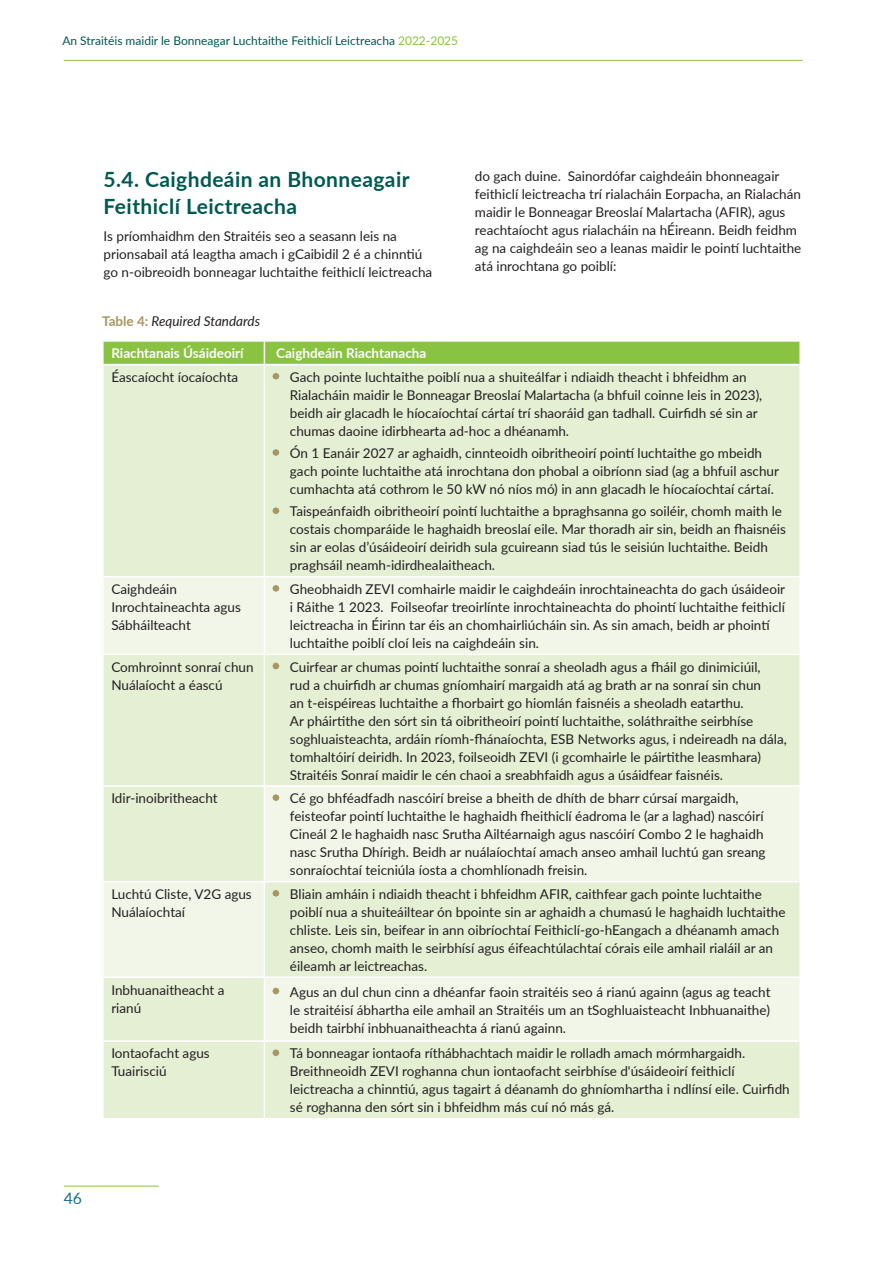
<style>
.page{position:relative;width:893px;height:1263px;background:#fff}
.page>*{position:absolute;margin:0;border:0;box-sizing:border-box;transform-origin:0 0}
.t1{font:700 21px/27px "Lato";letter-spacing:.02em;color:#005951}
.t2{font:15.75px "Lato";color:#186d91}
.t3{font:13.5px/18px "Lato";color:#231f20}
.t4{font:700 13.5px "Lato";color:#fff}
.t5{font:italic 13.5px "Lato";color:#231f20}
.t6{font:12px "Lato";color:#005951}
.s1{color:#8ac341}
.s2{font-weight:700;font-style:normal;color:#a89561}
</style>
<div class="page">
<hr style="left:64px;top:60px;width:739px;height:1px;background:#8ac341">
<hr style="left:64px;top:1186px;width:95px;height:1px;background:#8ac341">
<div style="left:104px;top:365px;width:695px;height:753px;background:#e4efd4"></div>
<svg style="left:104px;top:577px;width:695px;height:463px;background:#eaf2dd"></svg>
<svg style="left:103px;top:341px;width:697px;height:23px;background:#8ec548"></svg>
<hr style="left:799px;top:342px;width:2px;height:22px;background:#fff">
<hr style="left:264px;top:365px;width:1px;height:211px;background:#fff">
<hr style="left:102px;top:576px;width:162px;height:1px;background:#fff">
<hr style="left:264px;top:576px;width:537px;height:1px;background:#fff">
<hr style="left:264px;top:577px;width:1px;height:77px;background:#fff">
<hr style="left:102px;top:654px;width:162px;height:1px;background:#fff">
<hr style="left:264px;top:654px;width:537px;height:1px;background:#fff">
<hr style="left:264px;top:655px;width:1px;height:130px;background:#fff">
<hr style="left:102px;top:785px;width:162px;height:2px;background:#fff">
<hr style="left:264px;top:785px;width:537px;height:2px;background:#fff">
<hr style="left:264px;top:787px;width:1px;height:94px;background:#fff">
<hr style="left:102px;top:881px;width:162px;height:1px;background:#fff">
<hr style="left:264px;top:881px;width:537px;height:1px;background:#fff">
<hr style="left:264px;top:882px;width:1px;height:94px;background:#fff">
<hr style="left:102px;top:976px;width:162px;height:2px;background:#fff">
<hr style="left:264px;top:976px;width:537px;height:2px;background:#fff">
<hr style="left:264px;top:978px;width:1px;height:62px;background:#fff">
<hr style="left:102px;top:1040px;width:162px;height:2px;background:#fff">
<hr style="left:264px;top:1040px;width:537px;height:2px;background:#fff">
<hr style="left:264px;top:1042px;width:1px;height:76px;background:#fff">
<svg style="left:273px;top:373px;width:8px;height:7px"></svg>
<svg style="left:273px;top:450px;width:8px;height:6px"></svg>
<svg style="left:273px;top:508px;width:8px;height:6px"></svg>
<svg style="left:273px;top:586px;width:8px;height:6px"></svg>
<svg style="left:273px;top:663px;width:8px;height:7px"></svg>
<svg style="left:273px;top:795px;width:8px;height:6px"></svg>
<svg style="left:273px;top:890px;width:8px;height:7px"></svg>
<svg style="left:273px;top:988px;width:8px;height:6px"></svg>
<svg style="left:273px;top:1050px;width:8px;height:6px"></svg>
<p class="t6" style="left:62px;top:32px;width:397px">An Straitéis maidir le Bonneagar Luchtaithe Feithiclí Leictreacha <span class="s1">2022-2025</span></p>
<h1 class="t1" style="left:104px;top:165px;width:308px">5.4. Caighdeáin an Bhonneagair<br>Feithiclí Leictreacha</h1>
<p class="t3" style="left:104px;top:226px;width:330px">Is príomhaidhm den Straitéis seo a seasann leis na prionsabail atá leagtha amach i gCaibidil 2 é a chinntiú go n-oibreoidh bonneagar luchtaithe feithiclí leictreacha</p>
<p class="t5" style="left:102px;top:311px;width:159px"><span class="s2">Table 4:</span> Required Standards</p>
<p class="t3" style="left:475px;top:166px;width:328px">do gach duine. Sainordófar caighdeáin bhonneagair feithiclí leictreacha trí rialacháin Eorpacha, an Rialachán maidir le Bonneagar Breoslaí Malartacha (AFIR), agus reachtaíocht agus rialacháin na hÉireann. Beidh feidhm ag na caighdeáin seo a leanas maidir le pointí luchtaithe atá inrochtana go poiblí:</p>
<p class="t4" style="left:111px;top:343px;width:134px">Riachtanais Úsáideoirí</p>
<p class="t4" style="left:276px;top:343px;width:152px">Caighdeáin Riachtanacha</p>
<p class="t3" style="left:111px;top:367px;width:128px">Éascaíocht íocaíochta</p>
<p class="t3" style="left:290px;top:367px;width:474px">Gach pointe luchtaithe poiblí nua a shuiteálfar i ndiaidh theacht i bhfeidhm an Rialacháin maidir le Bonneagar Breoslaí Malartacha (a bhfuil coinne leis in 2023), beidh air glacadh le híocaíochtaí cártaí trí shaoráid gan tadhall. Cuirfidh sé sin ar chumas daoine idirbhearta ad-hoc a dhéanamh.</p>
<p class="t3" style="left:290px;top:444px;width:491px">Ón 1 Eanáir 2027 ar aghaidh, cinnteoidh oibritheoirí pointí luchtaithe go mbeidh gach pointe luchtaithe atá inrochtana don phobal a oibríonn siad (ag a bhfuil aschur cumhachta atá cothrom le 50 kW nó níos mó) in ann glacadh le híocaíochtaí cártaí.</p>
<p class="t3" style="left:290px;top:502px;width:498px">Taispeánfaidh oibritheoirí pointí luchtaithe a bpraghsanna go soiléir, chomh maith le costais chomparáide le haghaidh breoslaí eile. Mar thoradh air sin, beidh an fhaisnéis sin ar eolas d’úsáideoirí deiridh sula gcuireann siad tús le seisiún luchtaithe. Beidh praghsáil neamh-idirdhealaitheach.</p>
<p class="t3" style="left:111px;top:579px;width:131px">Caighdeáin<br>Inrochtaineachta agus<br>Sábháilteacht</p>
<p class="t3" style="left:290px;top:579px;width:497px">Gheobhaidh ZEVI comhairle maidir le caighdeáin inrochtaineachta do gach úsáideoir i Ráithe 1 2023. Foilseofar treoirlínte inrochtaineachta do phointí luchtaithe feithiclí leictreacha in Éirinn tar éis an chomhairliúcháin sin. As sin amach, beidh ar phointí luchtaithe poiblí cloí leis na caighdeáin sin.</p>
<p class="t3" style="left:111px;top:657px;width:144px">Comhroinnt sonraí chun<br>Nuálaíocht a éascú</p>
<p class="t3" style="left:290px;top:657px;width:498px">Cuirfear ar chumas pointí luchtaithe sonraí a sheoladh agus a fháil go dinimiciúil,<br>rud a chuirfidh ar chumas gníomhairí margaidh atá ag brath ar na sonraí sin chun<br>an t-eispéireas luchtaithe a fhorbairt go hiomlán faisnéis a sheoladh eatarthu.<br>Ar pháirtithe den sórt sin tá oibritheoirí pointí luchtaithe, soláthraithe seirbhíse soghluaisteachta, ardáin ríomh-fhánaíochta, ESB Networks agus, i ndeireadh na dála, tomhaltóirí deiridh. In 2023, foilseoidh ZEVI (i gcomhairle le páirtithe leasmhara)<br>Straitéis Sonraí maidir le cén chaoi a sreabhfaidh agus a úsáidfear faisnéis.</p>
<p class="t3" style="left:111px;top:789px;width:108px">Idir-inoibritheacht</p>
<p class="t3" style="left:290px;top:789px;width:477px">Cé go bhféadfadh nascóirí breise a bheith de dhíth de bharr cúrsaí margaidh, feisteofar pointí luchtaithe le haghaidh fheithiclí éadroma le (ar a laghad) nascóirí Cineál 2 le haghaidh nasc Srutha Ailtéarnaigh agus nascóirí Combo 2 le haghaidh nasc Srutha Dhírigh. Beidh ar nuálaíochtaí amach anseo amhail luchtú gan sreang sonraíochtaí teicniúla íosta a chomhlíonadh freisin.</p>
<p class="t3" style="left:111px;top:884px;width:142px">Luchtú Cliste, V2G agus<br>Nuálaíochtaí</p>
<p class="t3" style="left:290px;top:884px;width:497px">Bliain amháin i ndiaidh theacht i bhfeidhm AFIR, caithfear gach pointe luchtaithe poiblí nua a shuiteáiltear ón bpointe sin ar aghaidh a chumasú le haghaidh luchtaithe chliste. Leis sin, beifear in ann oibríochtaí Feithiclí-go-hEangach a dhéanamh amach anseo, chomh maith le seirbhísí agus éifeachtúlachtaí córais eile amhail rialáil ar an éileamh ar leictreachas.</p>
<p class="t3" style="left:111px;top:980px;width:115px">Inbhuanaitheacht a rianú</p>
<p class="t3" style="left:290px;top:982px;width:482px;text-align:justify">Agus an dul chun cinn a dhéanfar faoin straitéis seo á rianú againn (agus ag teacht le straitéisí ábhartha eile amhail an Straitéis um an tSoghluaisteacht Inbhuanaithe) beidh tairbhí inbhuanaitheachta á rianú againn.</p>
<p class="t3" style="left:111px;top:1044px;width:100px">Iontaofacht agus<br>Tuairisciú</p>
<p class="t3" style="left:290px;top:1044px;width:501px">Tá bonneagar iontaofa ríthábhachtach maidir le rolladh amach mórmhargaidh.<br>Breithneoidh ZEVI roghanna chun iontaofacht seirbhíse d'úsáideoirí feithiclí leictreacha a chinntiú, agus tagairt á déanamh do ghníomhartha i ndlínsí eile. Cuirfidh sé roghanna den sórt sin i bhfeidhm más cuí nó más gá.</p>
<p class="t2" style="left:64px;top:1187px;width:20px">46</p>
</div>
